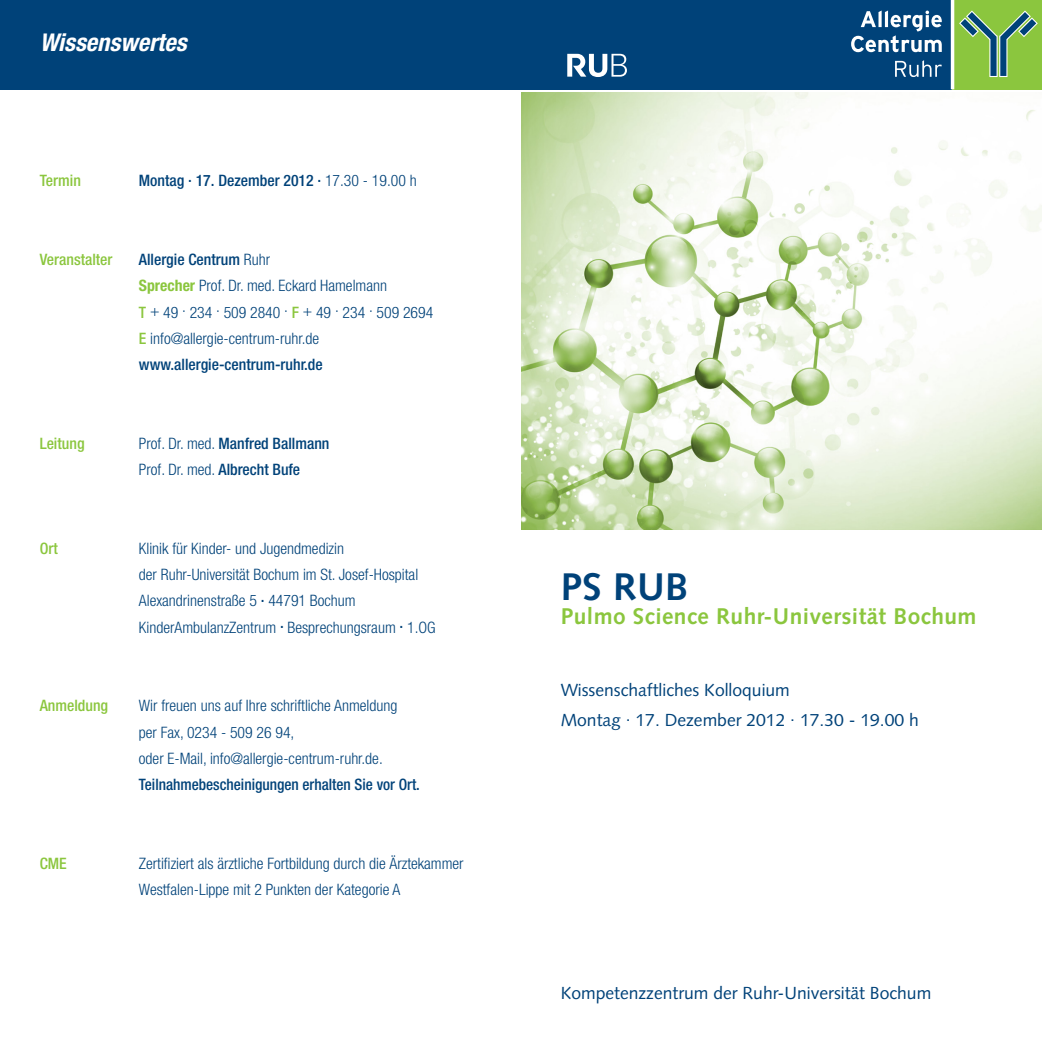
<style>
.page{position:relative;width:1042px;height:1042px;background:#fff}
.page>*{position:absolute;margin:0;border:0;box-sizing:border-box;transform-origin:0 0}
.t1{font:700 38.5px "Syntax";color:#004279}
.t2{font:italic 700 condensed 24.5px "Helvetica Neue";color:#fff}
.t3{font:700 22.75px "Syntax";letter-spacing:.02em;color:#8bc63e}
.t4{font:17.5px/29.8px "Syntax";color:#004279}
.t5{font:300 condensed 15.75px/26.2px "Helvetica Neue";color:#004279}
.t6{font:500 condensed 15.75px/26.2px "Helvetica Neue";color:#004279}
.t7{font:500 condensed 15.75px "Helvetica Neue";color:#8bc63e}
.s1{font-weight:300}
.s2{font-weight:500}
.s3{font-weight:700;color:#8bc63e}
.s4{font-weight:500;color:#8bc63e}
</style>
<div class="page">
<div style="left:0;top:0;width:1042px;height:89px;background:#004279"></div>
<img style="left:521px;top:93px;width:521px;height:437px">
<div style="left:952px;top:0;width:90px;height:89px;background:#8bc63e"></div>
<svg style="left:959px;top:10px;width:79px;height:67px"></svg>
<hr style="left:951px;top:0;width:3px;height:89px;background:#fff">
<svg style="left:851px;top:11px;width:91px;height:41px"></svg>
<svg style="left:895px;top:60px;width:47px;height:17px"></svg>
<svg style="left:567px;top:54px;width:60px;height:23px"></svg>
<h2 class="t2" style="left:40px;top:28px;width:148px">Wissenswertes</h2>
<p class="t7" style="left:40px;top:171px;width:43px">Termin</p>
<p class="t6" style="left:139px;top:167px;width:279px">Montag . 17. Dezember 2012 . <span class="s1">17.30 - 19.00 h</span></p>
<p class="t7" style="left:40px;top:250px;width:74px">Veranstalter</p>
<p class="t5" style="left:139px;top:246px;width:296px"><span class="s2">Allergie Centrum</span> Ruhr<br><span class="s3">Sprecher</span> Prof. Dr. med. Eckard Hamelmann<br><span class="s4">T</span> + 49 . 234 . 509 2840 . <span class="s4">F</span> + 49 . 234 . 509 2694<br><span class="s4">E</span> info@allergie-centrum-ruhr.de <span class="s2">www.allergie-centrum-ruhr.de</span></p>
<p class="t7" style="left:40px;top:434px;width:46px">Leitung</p>
<p class="t6" style="left:139px;top:430px;width:192px"><span class="s1">Prof. Dr. med.</span> Manfred Ballmann<br><span class="s1">Prof. Dr. med.</span> Albrecht Bufe</p>
<p class="t7" style="left:40px;top:539px;width:20px">Ort</p>
<p class="t5" style="left:139px;top:535px;width:298px">Klinik für Kinder- und Jugendmedizin<br>der Ruhr-Universität Bochum im St. Josef-Hospital Alexandrinenstraße 5 <sup>.</sup> 44791 Bochum KinderAmbulanzZentrum <sup>.</sup> Besprechungsraum <sup>.</sup> 1.OG</p>
<p class="t7" style="left:40px;top:696px;width:70px">Anmeldung</p>
<p class="t5" style="left:139px;top:692px;width:260px">Wir freuen uns auf Ihre schriftliche Anmeldung per Fax, 0234 - 509 26 94,<br>oder E-Mail, info@allergie-centrum-ruhr.de.</p>
<p class="t6" style="left:139px;top:771px;width:282px">Teilnahmebescheinigungen erhalten Sie vor Ort.</p>
<p class="t7" style="left:40px;top:854px;width:29px">CME</p>
<p class="t5" style="left:139px;top:850px;width:326px">Zertifiziert als ärztliche Fortbildung durch die Ärztekammer<br>Westfalen-Lippe mit 2 Punkten der Kategorie A</p>
<h1 class="t1" style="left:561px;top:564px;width:130px">PS RUB</h1>
<h3 class="t3" style="left:561px;top:603px;width:417px">Pulmo Science Ruhr-Universität Bochum</h3>
<p class="t4" style="left:561px;top:675px;width:359px">Wissenschaftliches Kolloquium<br>Montag . 17. Dezember 2012 . 17.30 - 19.00 h</p>
<p class="t4" style="left:561px;top:978px;width:372px">Kompetenzzentrum der Ruhr-Universität Bochum</p>
</div>
